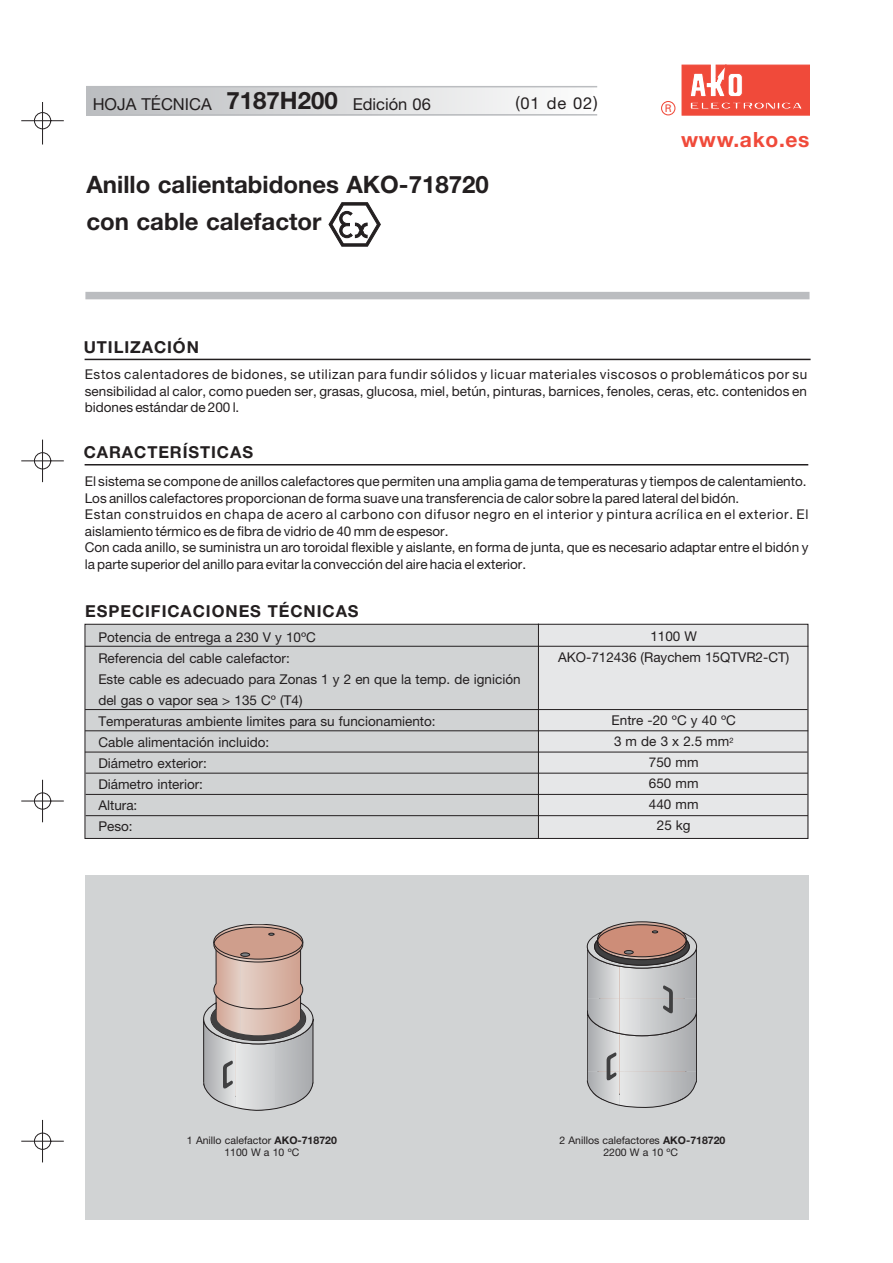
<style>
.page{position:relative;width:893px;height:1263px;background:#fff}
.page>*{position:absolute;margin:0;border:0;box-sizing:border-box;transform-origin:0 0}
.t1{font:700 24px/37.5px "Helvetica Neue";color:#231f20}
.t2{font:700 21px "Helvetica Neue";letter-spacing:.035em;color:#f04a3a}
.t3{font:700 16.5px "Helvetica Neue";letter-spacing:.055em;color:#231f20}
.t4{font:16.5px "Helvetica Neue";color:#231f20}
.t5{font:13.5px/21px "Helvetica Neue";color:#231f20}
.t6{font:10.5px/12px "Helvetica Neue";color:#231f20;text-align:center}
.t7{font:10.5px "Univers";color:#f04a3a}
.s1{font-weight:700;font-size:24px}
.s2{font-weight:700}
</style>
<div class="page">
<svg style="left:21px;top:792px;width:43px;height:18px"></svg>
<hr style="left:42px;top:780px;width:1px;height:42px;background:#231f20">
<svg style="left:21px;top:1132px;width:43px;height:18px"></svg>
<hr style="left:42px;top:1120px;width:1px;height:42px;background:#231f20">
<svg style="left:21px;top:112px;width:43px;height:18px"></svg>
<hr style="left:42px;top:102px;width:1px;height:43px;background:#231f20">
<svg style="left:21px;top:452px;width:43px;height:18px"></svg>
<hr style="left:42px;top:440px;width:1px;height:42px;background:#231f20">
<div style="left:86px;top:86px;width:286px;height:29px;background:linear-gradient(to right,#bbbdc0,#dfdfe0)"></div>
<div style="left:372px;top:86px;width:222px;height:29px;background:linear-gradient(to right,#e0e1e2,#fcfdfd)"></div>
<svg style="left:681px;top:64px;width:128px;height:52px"></svg>
<svg style="left:681px;top:65px;width:128px;height:50px"></svg>
<div style="left:661px;top:101px;width:14px;height:14px;border:1px solid #f04a3a;border-radius:50%"></div>
<hr style="left:86px;top:114px;width:511px;height:2px;background:#bbbdc0">
<hr style="left:86px;top:86px;width:511px;height:1px;background:#bbbdc0">
<div style="left:85px;top:292px;width:724px;height:7px;background:#bbbdc0"></div>
<svg style="left:328px;top:202px;width:53px;height:45px"></svg>
<div style="left:535px;top:624px;width:273px;height:215px;background:#e6e7e8"></div>
<div style="left:85px;top:624px;width:453px;height:215px;background:#d1d3d4"></div>
<hr style="left:85px;top:359px;width:725px;height:1px;background:#231f20">
<hr style="left:85px;top:464px;width:723px;height:2px;background:#231f20">
<div style="left:85px;top:876px;width:723px;height:344px;background:#d1d3d4"></div>
<svg style="left:194px;top:924px;width:122px;height:203px"></svg>
<svg style="left:577px;top:922px;width:122px;height:202px"></svg>
<hr style="left:85px;top:646px;width:723px;height:1px;background:#231f20">
<hr style="left:85px;top:709px;width:722px;height:1px;background:#231f20">
<hr style="left:85px;top:731px;width:723px;height:1px;background:#231f20">
<hr style="left:85px;top:752px;width:722px;height:1px;background:#231f20">
<hr style="left:86px;top:773px;width:721px;height:1px;background:#231f20">
<hr style="left:86px;top:794px;width:721px;height:1px;background:#231f20">
<hr style="left:86px;top:815px;width:722px;height:1px;background:#231f20">
<div style="left:85px;top:624px;width:723px;height:215px;border:1px solid #231f20"></div>
<hr style="left:538px;top:624px;width:1px;height:214px;background:#231f20">
<p class="t4" style="left:226px;top:98px;width:206px"><span class="s1">7187H200</span> Edición 06</p>
<p class="t4" style="left:515px;top:97px;width:84px">(01 de 02)</p>
<p class="t4" style="left:93px;top:98px;width:120px">HOJA TÉCNICA</p>
<p class="t7" style="left:664px;top:104px;width:9px">R</p>
<h2 class="t2" style="left:681px;top:132px;width:130px">www.ako.es</h2>
<h1 class="t1" style="left:86px;top:168px;width:404px">Anillo calientabidones AKO-718720 con cable calefactor</h1>
<p class="t3" style="left:84px;top:341px;width:117px">UTILIZACIÓN</p>
<p class="t5" style="left:85px;top:368px;width:724px;line-height:16.5px;text-align:justify">Estos calentadores de bidones, se utilizan para fundir sólidos y licuar materiales viscosos o problemáticos por su sensibilidad al calor, como pueden ser, grasas, glucosa, miel, betún, pinturas, barnices, fenoles, ceras, etc. contenidos en bidones estándar de 200 l.</p>
<p class="t3" style="left:84px;top:447px;width:171px">CARACTERÍSTICAS</p>
<p class="t5" style="left:85px;top:475px;width:725px;line-height:16.5px">El sistema se compone de anillos calefactores que permiten una amplia gama de temperaturas y tiempos de calentamiento.<br>Los anillos calefactores proporcionan de forma suave una transferencia de calor sobre la pared lateral del bidón.<br>Estan construidos en chapa de acero al carbono con difusor negro en el interior y pintura acrílica en el exterior. El aislamiento térmico es de fibra de vidrio de 40 mm de espesor.<br>Con cada anillo, se suministra un aro toroidal flexible y aislante, en forma de junta, que es necesario adaptar entre el bidón y la parte superior del anillo para evitar la convección del aire hacia el exterior.</p>
<p class="t3" style="left:85px;top:605px;width:275px">ESPECIFICACIONES TÉCNICAS</p>
<p class="t5" style="left:98px;top:628px;width:424px">Potencia de entrega a 230 V y 10ºC<br>Referencia del cable calefactor:<br>Este cable es adecuado para Zonas 1 y 2 en que la temp. de ignición del gas o vapor sea &gt; 135 Cº (T4)<br>Temperaturas ambiente limites para su funcionamiento:<br>Cable alimentación incluido:<br>Diámetro exterior:<br>Diámetro interior:<br>Altura:<br>Peso:</p>
<p class="t5" style="left:558px;top:627px;width:233px;text-align:center">1100 W<br>AKO-712436 (Raychem 15QTVR2-CT)</p>
<p class="t5" style="left:611px;top:711px;width:126px;text-align:center">Entre -20 ºC y 40 ºC<br>3 m de 3 x 2.5 mm<sup>2<br></sup>750 mm<br>650 mm<br>440 mm<br>25 kg</p>
<p class="t6" style="left:187px;top:1135px;width:151px">1 Anillo calefactor <span class="s2">AKO-718720<br></span>1100 W a 10 ºC</p>
<p class="t6" style="left:559px;top:1136px;width:167px">2 Anillos calefactores <span class="s2">AKO-718720<br></span>2200 W a 10 ºC</p>
</div>
